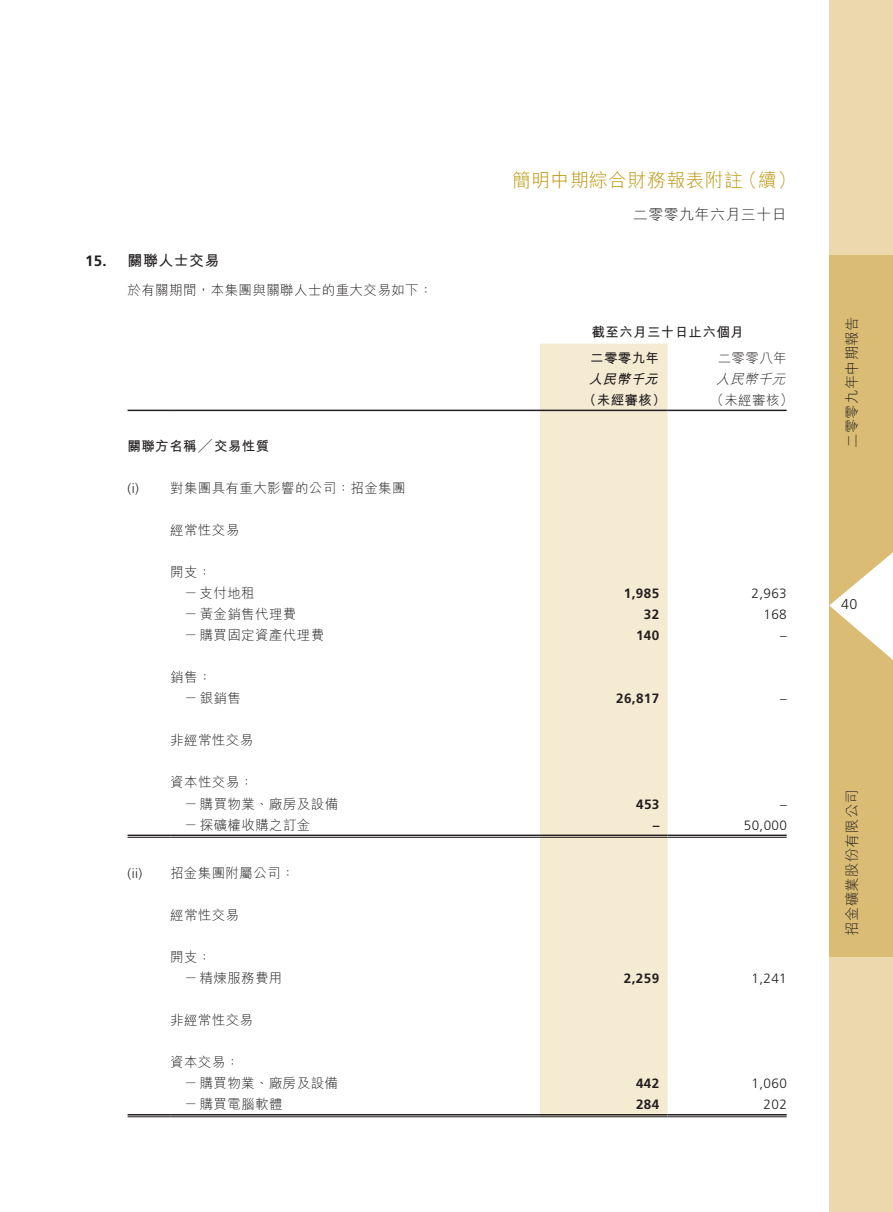
<style>
.page{position:relative;width:893px;height:1212px;background:#fff}
.page>*{position:absolute;margin:0;border:0;box-sizing:border-box;transform-origin:0 0}
.t1{font:300 18.75px "M Hei HK";letter-spacing:.03em;color:#bc9306}
.t2{font:300 15px "M Hei HK";letter-spacing:.03em;color:#231f20}
.t3{font:700 15px "M Hei HK";letter-spacing:.03em;color:#231f20}
.t4{font:700 15px "Frutiger LT Std";color:#231f20}
.t5{font:300 14.25px "M Hei HK";letter-spacing:.03em;color:#231f20}
.t6{font:300 14.25px "Frutiger LT Std";color:#231f20}
.t7{font:300 13.5px "M Hei HK";letter-spacing:.03em;color:#231f20}
.t8{font:300 13.5px "Frutiger LT Std";letter-spacing:.03em;color:#231f20}
.t9{font:700 13.5px "M Hei HK";letter-spacing:.03em;color:#231f20}
.t10{font:700 13.5px "Frutiger LT Std";letter-spacing:.03em;color:#231f20}
.t11{font:italic 300 13.5px "M Hei HK";color:#231f20}
.t12{font:italic 700 13.5px "M Hei HK";color:#231f20}
</style>
<div class="page">
<div style="left:829px;top:0;width:64px;height:1212px;background:#ebd8ac"></div>
<div style="left:829px;top:255px;width:64px;height:702px;background:#dabc75"></div>
<svg style="left:829px;top:552px;width:64px;height:108px"></svg>
<div style="left:540px;top:344px;width:128px;height:772px;background:#f4ebd2"></div>
<hr style="left:128px;top:410px;width:42px;height:1px;background:#231f20">
<hr style="left:170px;top:410px;width:370px;height:1px;background:#231f20">
<hr style="left:540px;top:410px;width:128px;height:1px;background:#231f20">
<hr style="left:668px;top:410px;width:119px;height:1px;background:#231f20">
<hr style="left:128px;top:834px;width:42px;height:2px;background:#231f20">
<hr style="left:128px;top:837px;width:42px;height:1px;background:#231f20">
<hr style="left:170px;top:834px;width:370px;height:2px;background:#231f20">
<hr style="left:170px;top:837px;width:370px;height:1px;background:#231f20">
<hr style="left:540px;top:834px;width:128px;height:2px;background:#231f20">
<hr style="left:540px;top:837px;width:128px;height:1px;background:#231f20">
<hr style="left:668px;top:834px;width:119px;height:2px;background:#231f20">
<hr style="left:668px;top:837px;width:119px;height:1px;background:#231f20">
<hr style="left:128px;top:1114px;width:42px;height:1px;background:#231f20">
<hr style="left:128px;top:1116px;width:42px;height:1px;background:#231f20">
<hr style="left:170px;top:1114px;width:370px;height:1px;background:#231f20">
<hr style="left:170px;top:1116px;width:370px;height:1px;background:#231f20">
<hr style="left:540px;top:1114px;width:128px;height:1px;background:#231f20">
<hr style="left:540px;top:1116px;width:128px;height:1px;background:#231f20">
<hr style="left:668px;top:1114px;width:119px;height:1px;background:#231f20">
<hr style="left:668px;top:1116px;width:119px;height:1px;background:#231f20">
<p class="t4" style="left:85px;top:252px;width:23px">15.</p>
<p class="t3" style="left:128px;top:249px;width:94px">關聯人士交易</p>
<p class="t7" style="left:128px;top:281px;width:306px">於有關期間，本集團與關聯人士的重大交易如下：</p>
<p class="t9" style="left:128px;top:437px;width:143px">關聯方名稱╱交易性質</p>
<p class="t7" style="left:170px;top:479px;width:237px">對集團具有重大影響的公司：招金集團</p>
<p class="t8" style="left:128px;top:481px;width:13px">)i(</p>
<p class="t7" style="left:170px;top:521px;width:71px">經常性交易</p>
<p class="t7" style="left:170px;top:563px;width:43px">開支：</p>
<p class="t7" style="left:184px;top:584px;width:72px">－支付地租</p>
<p class="t7" style="left:184px;top:605px;width:114px">－黃金銷售代理費</p>
<p class="t7" style="left:184px;top:626px;width:142px">－購買固定資產代理費</p>
<p class="t7" style="left:170px;top:668px;width:43px">銷售：</p>
<p class="t7" style="left:184px;top:689px;width:58px">－銀銷售</p>
<p class="t7" style="left:170px;top:731px;width:84px">非經常性交易</p>
<p class="t7" style="left:170px;top:773px;width:84px">資本性交易：</p>
<p class="t8" style="left:128px;top:865px;width:16px">)i i(</p>
<p class="t7" style="left:184px;top:794px;width:155px">－購買物業、廠房及設備</p>
<p class="t7" style="left:184px;top:815px;width:128px">－探礦權收購之訂金</p>
<p class="t7" style="left:170px;top:863px;width:126px">招金集團附屬公司：</p>
<p class="t7" style="left:170px;top:905px;width:71px">經常性交易</p>
<p class="t7" style="left:170px;top:947px;width:43px">開支：</p>
<p class="t7" style="left:184px;top:968px;width:100px">－精煉服務費用</p>
<p class="t7" style="left:170px;top:1010px;width:84px">非經常性交易</p>
<p class="t7" style="left:170px;top:1052px;width:71px">資本交易：</p>
<p class="t7" style="left:184px;top:1073px;width:155px">－購買物業、廠房及設備</p>
<p class="t7" style="left:184px;top:1094px;width:100px">－購買電腦軟體</p>
<h1 class="t1" style="left:739px;top:167px;width:59px">（續(</h1>
<h1 class="t1" style="left:512px;top:167px;width:232px">簡明中期綜合財務報表附註</h1>
<p class="t2" style="left:633px;top:204px;width:155px">二零零九年六月三十日</p>
<p class="t9" style="left:591px;top:323px;width:154px">截至六月三十日止六個月</p>
<p class="t7" style="left:718px;top:348px;width:71px">二零零八年</p>
<p class="t9" style="left:590px;top:348px;width:71px">二零零九年</p>
<p class="t12" style="left:589px;top:369px;width:75px">人民幣千元</p>
<p class="t9" style="left:583px;top:390px;width:84px">（未經審核）</p>
<p class="t11" style="left:716px;top:369px;width:75px">人民幣千元</p>
<p class="t7" style="left:711px;top:390px;width:84px">（未經審核(</p>
<p class="t5" style="left:842px;top:448px;width:133px;rotate:-90deg">二零零九年中期報告</p>
<p class="t10" style="left:624px;top:586px;width:37px">1,985</p>
<p class="t10" style="left:644px;top:607px;width:17px">32</p>
<p class="t8" style="left:751px;top:586px;width:37px">2,963</p>
<p class="t8" style="left:763px;top:607px;width:25px">168</p>
<p class="t6" style="left:841px;top:596px;width:18px">40</p>
<p class="t10" style="left:636px;top:628px;width:25px">140</p>
<p class="t8" style="left:780px;top:628px;width:8px">–</p>
<p class="t10" style="left:616px;top:691px;width:45px">26,817</p>
<p class="t8" style="left:780px;top:691px;width:8px">–</p>
<p class="t10" style="left:636px;top:796px;width:25px">453</p>
<p class="t10" style="left:653px;top:817px;width:8px">–</p>
<p class="t8" style="left:780px;top:796px;width:8px">–</p>
<p class="t8" style="left:744px;top:817px;width:45px">50,000</p>
<p class="t5" style="left:842px;top:935px;width:148px;rotate:-90deg">招金礦業股份有限公司</p>
<p class="t10" style="left:624px;top:970px;width:37px">2,259</p>
<p class="t8" style="left:751px;top:970px;width:37px">1,241</p>
<p class="t10" style="left:636px;top:1075px;width:25px">442</p>
<p class="t8" style="left:752px;top:1075px;width:37px">1,060</p>
<p class="t10" style="left:636px;top:1096px;width:25px">284</p>
<p class="t8" style="left:764px;top:1096px;width:25px">202</p>
</div>
